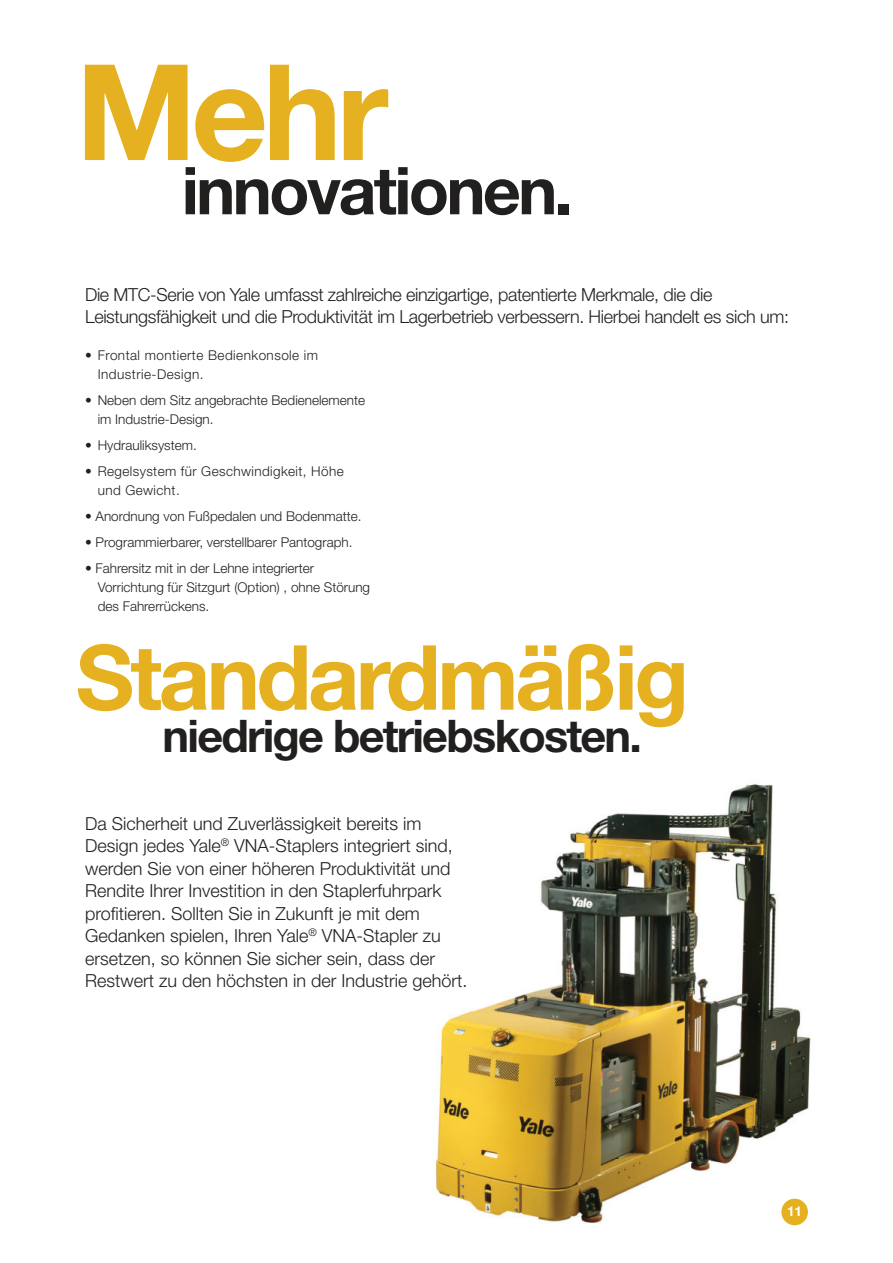
<style>
.page{position:relative;width:893px;height:1263px;background:#fff}
.page>*{position:absolute;margin:0;border:0;box-sizing:border-box;transform-origin:0 0}
.t1{font:700 133.5px "Helvetica Neue";color:#e6b121}
.t2{font:700 90px "Helvetica Neue";letter-spacing:-.04em;color:#e6b121}
.t3{font:700 66px "Helvetica Neue";letter-spacing:-.04em;color:#221f1f}
.t4{font:700 45px "Helvetica Neue";letter-spacing:-.04em;color:#221f1f}
.t5{font:300 18px/22.5px "Helvetica Neue";color:#221f1f}
.t6{font:300 18px/22.5px "Helvetica Neue";letter-spacing:-.02em;color:#221f1f}
.t7{font:300 13.5px/18.8px "Helvetica Neue";color:#221f1f}
.t8{font:300 13.5px/18.8px "Helvetica Neue";letter-spacing:.035em;color:#221f1f}
.t9{font:300 13.5px/18.8px "Helvetica Neue";letter-spacing:.03em;color:#221f1f}
.t10{font:700 13.5px "Helvetica Neue";color:#fff}
</style>
<div class="page">
<img style="left:436px;top:784px;width:375px;height:442px">
<div style="left:781px;top:1199px;width:27px;height:26px;background:#e6b121;border-radius:50%"></div>
<h1 class="t1" style="left:76px;top:62px;width:314px">Mehr</h1>
<h3 class="t3" style="left:182px;top:166px;width:393px">innovationen.</h3>
<p class="t6" style="left:85px;top:285px;width:705px">Die MTC-Serie von Yale umfasst zahlreiche einzigartige, patentierte Merkmale, die die<br>Leistungsfähigkeit und die Produktivität im Lagerbetrieb verbessern. Hierbei handelt es sich um:</p>
<p class="t8" style="left:98px;top:347px;width:222px;text-indent:-13px">• Frontal montierte Bedienkonsole im<br>Industrie-Design.</p>
<p class="t7" style="left:98px;top:392px;width:269px;text-indent:-13px">• Neben dem Sitz angebrachte Bedienelemente im Industrie-Design.</p>
<p class="t7" style="left:85px;top:437px;width:113px">• Hydrauliksystem.</p>
<p class="t9" style="left:98px;top:463px;width:247px;text-indent:-13px">• Regelsystem für Geschwindigkeit, Höhe und Gewicht.</p>
<p class="t7" style="left:85px;top:508px;width:278px">• Anordnung von Fußpedalen und Bodenmatte.</p>
<p class="t7" style="left:85px;top:534px;width:269px">• Programmierbarer, verstellbarer Pantograph.</p>
<p class="t7" style="left:98px;top:560px;width:274px;text-indent:-13px">• Fahrersitz mit in der Lehne integrierter<br>Vorrichtung für Sitzgurt (Option) , ohne Störung des Fahrerrückens.</p>
<h2 class="t2" style="left:76px;top:644px;width:615px">Standardmäßig</h2>
<h3 class="t4" style="left:163px;top:719px;width:481px">niedrige betriebskosten.</h3>
<p class="t5" style="left:85px;top:814px;width:384px">Da Sicherheit und Zuverlässigkeit bereits im Design jedes Yale<sup>®</sup> VNA-Staplers integriert sind, werden Sie von einer höheren Produktivität und Rendite Ihrer Investition in den Staplerfuhrpark profitieren. Sollten Sie in Zukunft je mit dem Gedanken spielen, Ihren Yale<sup>®</sup> VNA-Stapler zu ersetzen, so können Sie sicher sein, dass der Restwert zu den höchsten in der Industrie gehört.</p>
<p class="t10" style="left:787px;top:1206px;width:16px">11</p>
</div>
